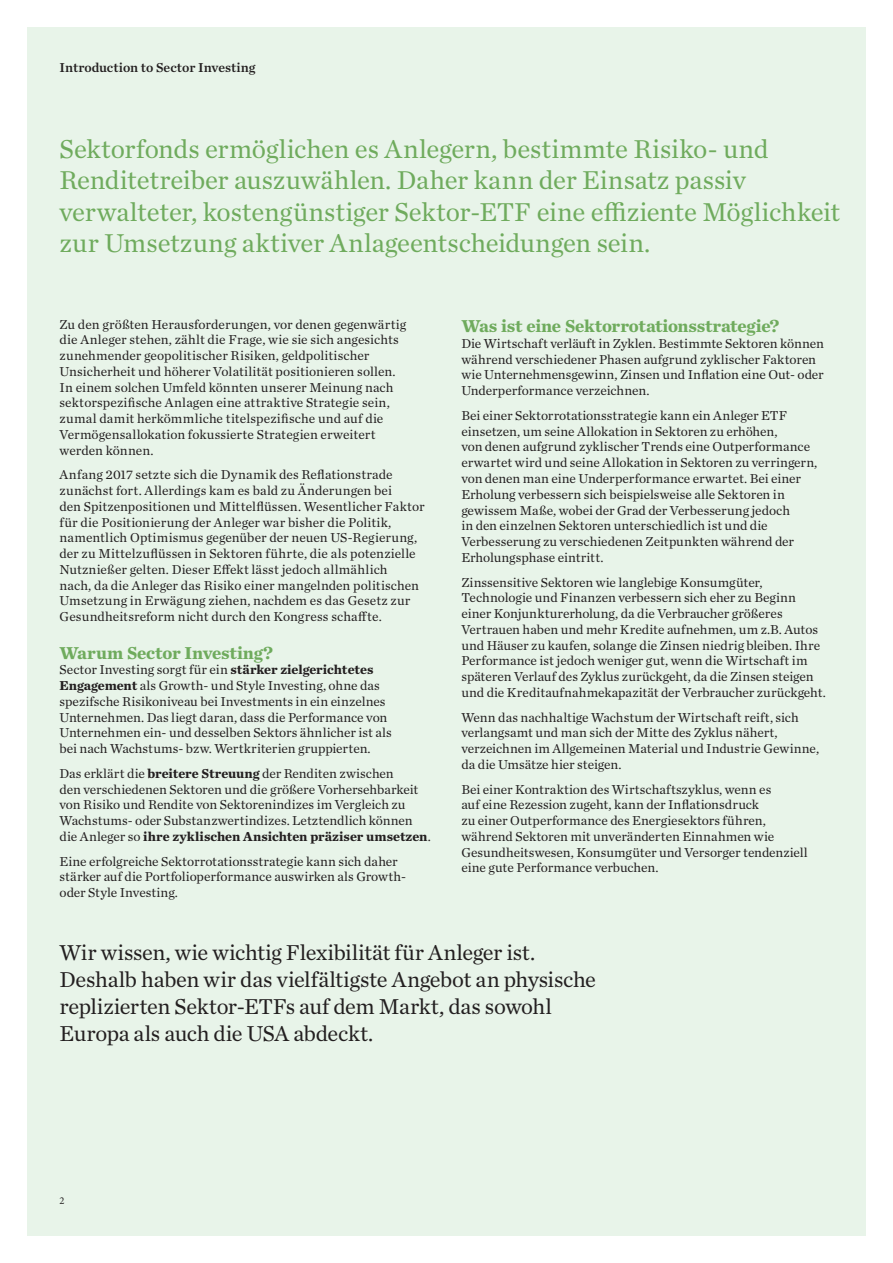
<style>
.page{position:relative;width:893px;height:1263px;background:#fff}
.page>*{position:absolute;margin:0;border:0;box-sizing:border-box;transform-origin:0 0}
.t1{font:27px/31.5px "Chronicle Text G1";letter-spacing:-.005em;color:#6fab5d}
.t2{font:22.5px/27px "Chronicle Text G1";letter-spacing:-.015em;color:#231f20}
.t3{font:700 18px "Chronicle Text G1";letter-spacing:-.01em;color:#6fab5d}
.t4{font:13.5px/15.8px "Chronicle Text G1";color:#231f20}
.t5{font:13.5px "Chronicle Text G1 Semi";color:#231f20}
.t6{font:10.5px "Minion Pro";color:#231f20}
.s1{font-weight:700}
</style>
<div class="page">
<div style="left:27px;top:27px;width:839px;height:1209px;background:#e8f4e9"></div>
<p class="t5" style="left:60px;top:57px;width:198px">Introduction to Sector Investing</p>
<p class="t1" style="left:60px;top:131px;width:782px">Sektorfonds ermöglichen es Anlegern, bestimmte Risiko- und Renditetreiber auszuwählen. Daher kann der Einsatz passiv verwalteter, kostengünstiger Sektor-ETF eine effiziente Möglichkeit zur Umsetzung aktiver Anlageentscheidungen sein.</p>
<p class="t4" style="left:60px;top:315px;width:348px">Zu den größten Herausforderungen, vor denen gegenwärtig die Anleger stehen, zählt die Frage, wie sie sich angesichts zunehmender geopolitischer Risiken, geldpolitischer Unsicherheit und höherer Volatilität positionieren sollen.<br>In einem solchen Umfeld könnten unserer Meinung nach sektorspezifische Anlagen eine attraktive Strategie sein, zumal damit herkömmliche titelspezifische und auf die Vermögensallokation fokussierte Strategien erweitert werden können.</p>
<p class="t4" style="left:60px;top:466px;width:367px">Anfang 2017 setzte sich die Dynamik des Reflationstrade zunächst fort. Allerdings kam es bald zu Änderungen bei<br>den Spitzenpositionen und Mittelflüssen. Wesentlicher Faktor für die Positionierung der Anleger war bisher die Politik, namentlich Optimismus gegenüber der neuen US-Regierung, der zu Mittelzuflüssen in Sektoren führte, die als potenzielle Nutznießer gelten. Dieser Effekt lässt jedoch allmählich<br>nach, da die Anleger das Risiko einer mangelnden politischen Umsetzung in Erwägung ziehen, nachdem es das Gesetz zur Gesundheitsreform nicht durch den Kongress schaffte.</p>
<h3 class="t3" style="left:60px;top:638px;width:215px">Warum Sector Investing?</h3>
<p class="t4" style="left:60px;top:661px;width:334px">Sector Investing sorgt für ein <span class="s1">stärker zielgerichtetes Engagement</span> als Growth- und Style Investing, ohne das spezifsche Risikoniveau bei Investments in ein einzelnes Unternehmen. Das liegt daran, dass die Performance von Unternehmen ein- und desselben Sektors ähnlicher ist als bei nach Wachstums- bzw. Wertkriterien gruppierten.</p>
<p class="t4" style="left:60px;top:765px;width:373px">Das erklärt die <span class="s1">breitere Streuung</span> der Renditen zwischen<br>den verschiedenen Sektoren und die größere Vorhersehbarkeit von Risiko und Rendite von Sektorenindizes im Vergleich zu Wachstums- oder Substanzwertindizes. Letztendlich können die Anleger so <span class="s1">ihre zyklischen Ansichten präziser umsetzen</span>.</p>
<p class="t4" style="left:60px;top:852px;width:348px">Eine erfolgreiche Sektorrotationsstrategie kann sich daher stärker auf die Portfolioperformance auswirken als Growth&shy;oder Style Investing.</p>
<h3 class="t3" style="left:461px;top:312px;width:320px">Was ist eine Sektorrotationsstrategie?</h3>
<p class="t4" style="left:461px;top:335px;width:364px">Die Wirtschaft verläuft in Zyklen. Bestimmte Sektoren können während verschiedener Phasen aufgrund zyklischer Faktoren wie Unternehmensgewinn, Zinsen und Inflation eine Out- oder Underperformance verzeichnen.</p>
<p class="t4" style="left:461px;top:407px;width:358px">Bei einer Sektorrotationsstrategie kann ein Anleger ETF einsetzen, um seine Allokation in Sektoren zu erhöhen,<br>von denen aufgrund zyklischer Trends eine Outperformance erwartet wird und seine Allokation in Sektoren zu verringern, von denen man eine Underperformance erwartet. Bei einer Erholung verbessern sich beispielsweise alle Sektoren in gewissem Maße, wobei der Grad der Verbesserung jedoch<br>in den einzelnen Sektoren unterschiedlich ist und die Verbesserung zu verschiedenen Zeitpunkten während der Erholungsphase eintritt.</p>
<p class="t4" style="left:461px;top:573px;width:366px">Zinssensitive Sektoren wie langlebige Konsumgüter, Technologie und Finanzen verbessern sich eher zu Beginn einer Konjunkturerholung, da die Verbraucher größeres Vertrauen haben und mehr Kredite aufnehmen, um z.B. Autos und Häuser zu kaufen, solange die Zinsen niedrig bleiben. Ihre Performance ist jedoch weniger gut, wenn die Wirtschaft im späteren Verlauf des Zyklus zurückgeht, da die Zinsen steigen und die Kreditaufnahmekapazität der Verbraucher zurückgeht.</p>
<p class="t4" style="left:461px;top:708px;width:359px">Wenn das nachhaltige Wachstum der Wirtschaft reift, sich verlangsamt und man sich der Mitte des Zyklus nähert, verzeichnen im Allgemeinen Material und Industrie Gewinne, da die Umsätze hier steigen.</p>
<p class="t4" style="left:461px;top:780px;width:348px">Bei einer Kontraktion des Wirtschaftszyklus, wenn es<br>auf eine Rezession zugeht, kann der Inflationsdruck<br>zu einer Outperformance des Energiesektors führen, während Sektoren mit unveränderten Einnahmen wie Gesundheitswesen, Konsumgüter und Versorger tendenziell eine gute Performance verbuchen.</p>
<h2 class="t2" style="left:60px;top:937px;width:538px">Wir wissen, wie wichtig Flexibilität für Anleger ist.<br>Deshalb haben wir das vielfältigste Angebot an physische replizierten Sektor-ETFs auf dem Markt, das sowohl Europa als auch die USA abdeckt.</h2>
<p class="t6" style="left:60px;top:1193px;width:7px">2</p>
</div>
